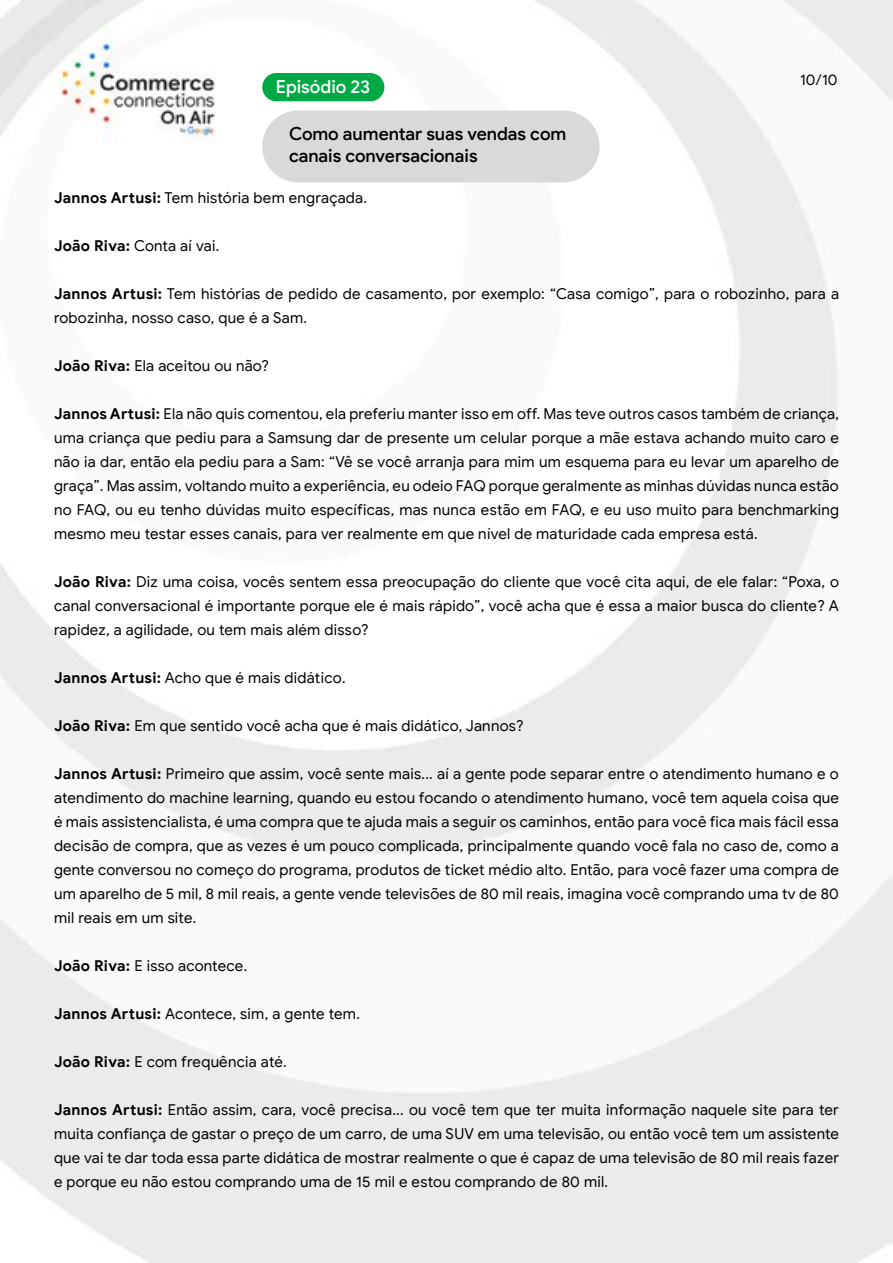
<style>
.page{position:relative;width:893px;height:1263px;background:#fff}
.page>*{position:absolute;margin:0;border:0;box-sizing:border-box;transform-origin:0 0}
.t1{font:500 18px/21.6px "Google Sans Display";letter-spacing:-.005em;color:#000}
.t2{font:500 18px "Google Sans Display";color:#fff}
.t3{font:15px/24px "Google Sans";letter-spacing:.015em;color:#000;text-align:justify}
.t4{font:15px "Google Sans Display";color:#000}
.s1{font-weight:700}
</style>
<div class="page">
<img style="left:0;top:0;width:893px;height:1263px">
<div style="left:262px;top:73px;width:122px;height:28px;background:#00a946;border-radius:14px"></div>
<div style="left:262px;top:111px;width:338px;height:71px;background:#d9d9d9;border-radius:36px"></div>
<p class="t4" style="left:800px;top:70px;width:39px">10/10</p>
<p class="t2" style="left:276px;top:76px;width:96px">Episódio 23</p>
<p class="t1" style="left:289px;top:123px;width:279px">Como aumentar suas vendas com canais conversacionais</p>
<p class="t3" style="left:54px;top:185px;width:315px"><span class="s1">Jannos Artusi:</span> Tem história bem engraçada.</p>
<p class="t3" style="left:54px;top:233px;width:167px"><span class="s1">João Riva:</span> Conta aí vai.</p>
<p class="t3" style="left:54px;top:281px;width:786px"><span class="s1">Jannos Artusi:</span> Tem histórias de pedido de casamento, por exemplo: “Casa comigo”, para o robozinho, para a robozinha, nosso caso, que é a Sam.</p>
<p class="t3" style="left:54px;top:353px;width:217px"><span class="s1">João Riva:</span> Ela aceitou ou não?</p>
<p class="t3" style="left:54px;top:401px;width:787px"><span class="s1">Jannos Artusi:</span> Ela não quis comentou, ela preferiu manter isso em off. Mas teve outros casos também de criança, uma criança que pediu para a Samsung dar de presente um celular porque a mãe estava achando muito caro e não ia dar, então ela pediu para a Sam: “Vê se você arranja para mim um esquema para eu levar um aparelho de graça”. Mas assim, voltando muito a experiência, eu odeio FAQ porque geralmente as minhas dúvidas nunca estão no FAQ, ou eu tenho dúvidas muito específicas, mas nunca estão em FAQ, e eu uso muito para benchmarking mesmo meu testar esses canais, para ver realmente em que nível de maturidade cada empresa está.</p>
<p class="t3" style="left:54px;top:569px;width:786px"><span class="s1">João Riva:</span> Diz uma coisa, vocês sentem essa preocupação do cliente que você cita aqui, de ele falar: “Poxa, o canal conversacional é importante porque ele é mais rápido”, você acha que é essa a maior busca do cliente? A rapidez, a agilidade, ou tem mais além disso?</p>
<p class="t3" style="left:54px;top:665px;width:293px"><span class="s1">Jannos Artusi:</span> Acho que é mais didático.</p>
<p class="t3" style="left:54px;top:713px;width:471px"><span class="s1">João Riva:</span> Em que sentido você acha que é mais didático, Jannos?</p>
<p class="t3" style="left:54px;top:761px;width:786px"><span class="s1">Jannos Artusi:</span> Primeiro que assim, você sente mais... aí a gente pode separar entre o atendimento humano e o atendimento do machine learning, quando eu estou focando o atendimento humano, você tem aquela coisa que é mais assistencialista, é uma compra que te ajuda mais a seguir os caminhos, então para você fica mais fácil essa decisão de compra, que as vezes é um pouco complicada, principalmente quando você fala no caso de, como a gente conversou no começo do programa, produtos de ticket médio alto. Então, para você fazer uma compra de um aparelho de 5 mil, 8 mil reais, a gente vende televisões de 80 mil reais, imagina você comprando uma tv de 80 mil reais em um site.</p>
<p class="t3" style="left:54px;top:953px;width:195px"><span class="s1">João Riva:</span> E isso acontece.</p>
<p class="t3" style="left:54px;top:1001px;width:307px"><span class="s1">Jannos Artusi:</span> Acontece, sim, a gente tem.</p>
<p class="t3" style="left:54px;top:1049px;width:234px"><span class="s1">João Riva:</span> E com frequência até.</p>
<p class="t3" style="left:54px;top:1097px;width:786px"><span class="s1">Jannos Artusi:</span> Então assim, cara, você precisa... ou você tem que ter muita informação naquele site para ter muita confiança de gastar o preço de um carro, de uma SUV em uma televisão, ou então você tem um assistente que vai te dar toda essa parte didática de mostrar realmente o que é capaz de uma televisão de 80 mil reais fazer e porque eu não estou comprando uma de 15 mil e estou comprando de 80 mil.</p>
</div>
